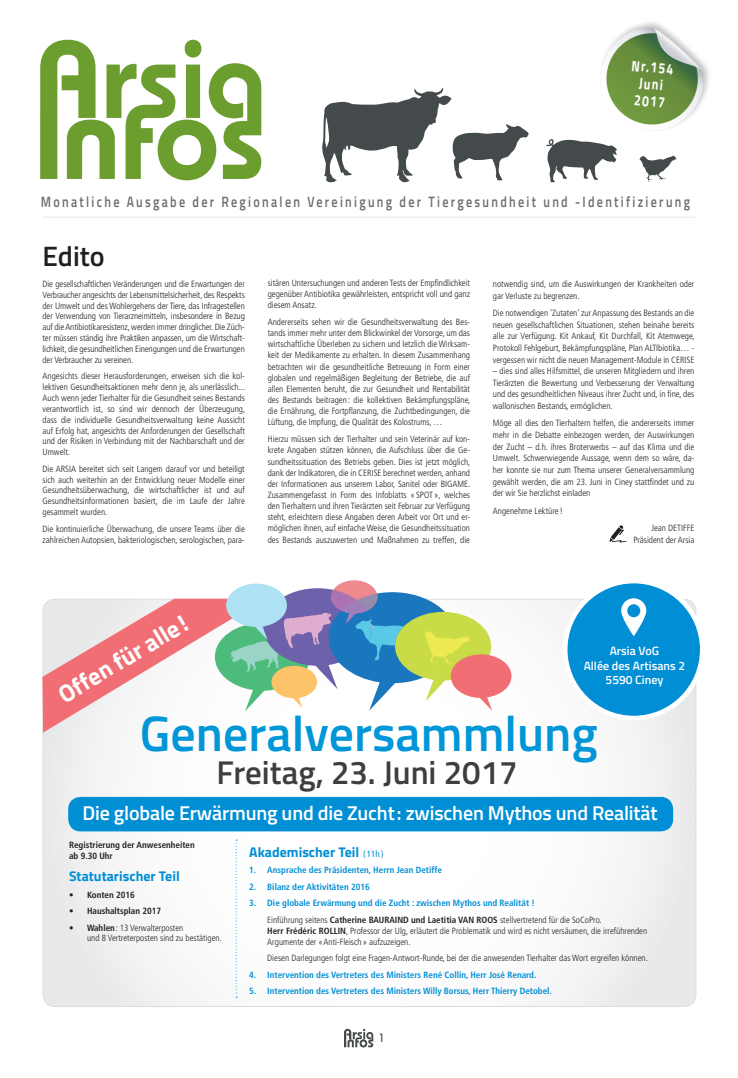
<style>
.page{position:relative;width:738px;height:1078px;background:#fff}
.page>*{position:absolute;margin:0;border:0;box-sizing:border-box;transform-origin:0 0}
.t1{font:600 49.9px "Titillium Web";color:#0096d8}
.t2{font:600 32.9px "Titillium Web";color:#3e3e3f}
.t3{font:600 28px "Titillium Web";color:#231f20}
.t4{font:700 24.5px "Titillium Web";color:#fff}
.t5{font:600 20px "Titillium Web";letter-spacing:-.01em;color:#fff}
.t6{font:600 15px "Titillium Web";letter-spacing:.19em;color:#6c6d70;scale:.81 1}
.t7{font:700 15px/17px "Titillium Web";color:#fff;text-align:center;scale:.81 1}
.t8{font:700 14px "Titillium Web";color:#008fd5}
.t9{font:600 12.1px/14.5px "Titillium Web";color:#fff;text-align:center}
.t10{font:500 12px "Bauhaus Std";color:#444a4b}
.t11{font:300 condensed 9px/10.8px "Frutiger LT Std";color:#231f20;text-align:justify}
.t12{font:700 condensed 9px/16.8px "Frutiger LT Std";color:#008fd5}
.t13{font:700 condensed 9px/10.8px "Frutiger LT Std";color:#231f20}
.s1{font-weight:700}
.s2{font-family:"Frutiger LT Std";font-weight:400;font-stretch:condensed;font-size:9px}
.s3{font-weight:300;color:#231f20}
.s4{color:#231f20}
</style>
<div class="page">
<svg style="left:40px;top:40px;width:221px;height:140px"></svg>
<svg style="left:639px;top:155px;width:37px;height:27px"></svg>
<div style="left:597px;top:20px;width:114px;height:113px;background:#231f20;opacity:.26"></div>
<svg style="left:598px;top:28px;width:105px;height:104px"></svg>
<svg style="left:546px;top:139px;width:71px;height:43px"></svg>
<svg style="left:322px;top:88px;width:206px;height:94px"></svg>
<svg style="left:344px;top:1028px;width:29px;height:19px"></svg>
<svg style="left:609px;top:525px;width:17px;height:17px"></svg>
<hr style="left:42px;top:216px;width:652px;height:1px;background:#e6e7e9">
<svg style="left:44px;top:600px;width:651px;height:406px"></svg>
<div style="left:68px;top:796px;width:604px;height:35px;background:#008fd5;border-radius:12px"></div>
<svg style="left:235px;top:839px;width:2px;height:158px"></svg>
<div style="left:564px;top:581px;width:137px;height:137px;background:#008fd5;border-radius:50%"></div>
<div style="left:562px;top:578px;width:142px;height:142px;border:5px solid #fff;border-radius:50%"></div>
<svg style="left:621px;top:598px;width:24px;height:38px"></svg>
<svg style="left:42px;top:580px;width:469px;height:152px"></svg>
<h3 class="t7" style="left:632px;top:56px;width:53px;rotate:5deg">Nr.154<br>Juni<br>2017</h3>
<h3 class="t6" style="left:41px;top:190px;width:802px">Monatliche Ausgabe der Regionalen Vereinigung der Tiergesundheit und -Identifizierung</h3>
<h3 class="t3" style="left:43px;top:235px;width:64px">Edito</h3>
<p class="t11" style="left:43px;top:278px;width:204px">Die gesellschaftlichen Veränderungen und die Erwartungen der Verbraucher angesichts der Lebensmittelsicherheit, des Respekts der Umwelt und des Wohlergehens der Tiere, das Infragestellen der Verwendung von Tierarzneimitteln, insbesondere in Bezug auf die Antibiotikaresistenz, werden immer dringlicher. Die Züch&shy;ter müssen ständig ihre Praktiken anpassen, um die Wirtschaft&shy;lichkeit, die gesundheitlichen Einengungen und die Erwartungen der Verbraucher zu vereinen.</p>
<p class="t11" style="left:43px;top:371px;width:204px">Angesichts dieser Herausforderungen, erweisen sich die kol&shy;lektiven Gesundheitsaktionen mehr denn je, als unerlässlich...<br>Auch wenn jeder Tierhalter für die Gesundheit seines Bestands verantwortlich ist, so sind wir dennoch der Überzeugung, dass die individuelle Gesundheitsverwaltung keine Aussicht auf Erfolg hat, angesichts der Anforderungen der Gesellschaft und der Risiken in Verbindung mit der Nachbarschaft und der Umwelt.</p>
<p class="t11" style="left:43px;top:463px;width:204px">Die ARSIA bereitet sich seit Langem darauf vor und beteiligt sich auch weiterhin an der Entwicklung neuer Modelle einer Gesundheitsüberwachung, die wirtschaftlicher ist und auf Gesundheitsinformationen basiert, die im Laufe der Jahre gesammelt wurden.</p>
<p class="t11" style="left:43px;top:523px;width:204px">Die kontinuierliche Überwachung, die unsere Teams über die zahlreichen Autopsien, bakteriologischen, serologischen, para-</p>
<p class="t11" style="left:267px;top:277px;width:204px;line-height:11.1px">sitären Untersuchungen und anderen Tests der Empfindlichkeit gegenüber Antibiotika gewährleisten, entspricht voll und ganz diesem Ansatz.</p>
<p class="t11" style="left:267px;top:316px;width:204px;line-height:11.1px">Andererseits sehen wir die Gesundheitsverwaltung des Bes&shy;tands immer mehr unter dem Blickwinkel der Vorsorge, um das wirtschaftliche Überleben zu sichern und letzlich die Wirksam&shy;keit der Medikamente zu erhalten. In diesem Zusammenhang betrachten wir die gesundheitliche Betreuung in Form einer globalen und regelmäßigen Begleitung der Betriebe, die auf allen Elementen beruht, die zur Gesundheit und Rentabilität des Bestands beitragen : die kollektiven Bekämpfungspläne, die Ernährung, die Fortpflanzung, die Zuchtbedingungen, die Lüftung, die Impfung, die Qualität des Kolostrums, …</p>
<p class="t11" style="left:267px;top:433px;width:204px;line-height:11.1px">Hierzu müssen sich der Tierhalter und sein Veterinär auf kon&shy;krete Angaben stützen können, die Aufschluss über die Ge&shy;sundheitssituation des Betriebs geben. Dies ist jetzt möglich, dank der Indikatoren, die in CERISE berechnet werden, anhand der Informationen aus unserem Labor, Sanitel oder BIGAME.<br>Zusammengefasst in Form des Infoblatts « SPOT », welches den Tierhaltern und ihren Tierärzten seit Februar zur Verfügung steht, erleichtern diese Angaben deren Arbeit vor Ort und er&shy;möglichen ihnen, auf einfache Weise, die Gesundheitssituation des Bestands auszuwerten und Maßnahmen zu treffen, die</p>
<p class="t11" style="left:492px;top:278px;width:203px;line-height:11.6px">notwendig sind, um die Auswirkungen der Krankheiten oder gar Verluste zu begrenzen.</p>
<p class="t11" style="left:492px;top:307px;width:203px;line-height:11.6px">Die notwendigen 'Zutaten' zur Anpassung des Bestands an die neuen gesellschaftlichen Situationen, stehen beinahe bereits alle zur Verfügung. Kit Ankauf, Kit Durchfall, Kit Atemwege, Protokoll Fehlgeburt, Bekämpfungspläne, Plan ALTIbiotika… - vergessen wir nicht die neuen Management-Module in CERISE</p>
<p class="t11" style="left:492px;top:365px;width:203px;line-height:11.6px">– dies sind alles Hilfsmittel, die unseren Mitgliedern und ihren Tierärzten die Bewertung und Verbesserung der Verwaltung und des gesundheitlichen Niveaus ihrer Zucht und, in fine, des wallonischen Bestands, ermöglichen.</p>
<p class="t11" style="left:492px;top:417px;width:203px;line-height:11.6px">Möge all dies den Tierhaltern helfen, die andererseits immer mehr in die Debatte einbezogen werden, der Auswirkungen der Zucht – d.h. ihres Broterwerbs – auf das Klima und die Umwelt. Schwerwiegende Aussage, wenn dem so wäre, da&shy;her konnte sie nur zum Thema unserer Generalversammlung gewählt werden, die am 23. Juni in Ciney stattfindet und zu der wir Sie herzlichst einladen</p>
<p class="t11" style="left:492px;top:505px;width:71px">Angenehme Lektüre !</p>
<p class="t11" style="left:633px;top:522px;width:63px;line-height:11.6px;text-align:right">Jean DETIFFE<br>Präsident der Arsia</p>
<h3 class="t4" style="left:51px;top:680px;width:148px;rotate:-31deg">Offen für alle!</h3>
<h3 class="t9" style="left:583px;top:643px;width:103px">Arsia VoG<br>Allée des Artisans 2<br>5590 Ciney</h3>
<h1 class="t1" style="left:140px;top:696px;width:459px">Generalversammlung</h1>
<h2 class="t2" style="left:216px;top:748px;width:302px">Freitag, 23. Juni 2017</h2>
<h3 class="t5" style="left:82px;top:797px;width:576px">Die globale Erwärmung und die Zucht: zwischen Mythos und Realität</h3>
<p class="t13" style="left:69px;top:839px;width:127px">Registrierung der Anwesenheiten ab 9.30 Uhr</p>
<h3 class="t8" style="left:69px;top:865px;width:112px">Statutarischer Teil</h3>
<p class="t13" style="left:69px;top:888px;width:67px">• Konten 2016</p>
<p class="t13" style="left:69px;top:905px;width:94px">• Haushaltsplan 2017</p>
<p class="t11" style="left:87px;top:921px;width:136px;text-indent:-18px"><span class="s1">• Wahlen</span>: 13 Verwalterposten<br>und 8 Vertreterposten sind zu bestätigen.</p>
<h3 class="t8" style="left:249px;top:841px;width:136px">Akademischer Teil <span class="s2">( 11h )</span></h3>
<p class="t12" style="left:249px;top:861px;width:194px">1. Ansprache des Präsidenten, Herrn Jean Detiffe</p>
<p class="t12" style="left:249px;top:878px;width:122px">2. Bilanz der Aktivitäten 2016</p>
<p class="t12" style="left:267px;top:894px;width:336px;text-indent:-18px">3. Die globale Erwärmung und die Zucht : zwischen Mythos und Realität !<br><span class="s3">Einführung seitens</span> <span class="s4">Catherine BAURAIND und Laetitia VAN ROOS</span> <span class="s3">stellvertretend für die SoCoPro.</span></p>
<p class="t11" style="left:267px;top:925px;width:381px"><span class="s1">Herr Frédéric ROLLIN</span>, Professor der Ulg, erläutert die Problematik und wird es nicht versäumen, die irreführenden<br>Argumente der «Anti-Fleisch » aufzuzeigen.</p>
<p class="t11" style="left:267px;top:952px;width:382px">Diesen Darlegungen folgt eine Fragen-Antwort-Runde, bei der die anwesenden Tierhalter das Wort ergreifen können.</p>
<p class="t12" style="left:249px;top:965px;width:288px">4. Intervention des Vertreters des Ministers René Collin, Herr José Renard.</p>
<p class="t12" style="left:249px;top:982px;width:304px">5. Intervention des Vertreters des Ministers Willy Borsus, Herr Thierry Detobel.</p>
<h3 class="t10" style="left:378px;top:1030px;width:8px">1</h3>
</div>
